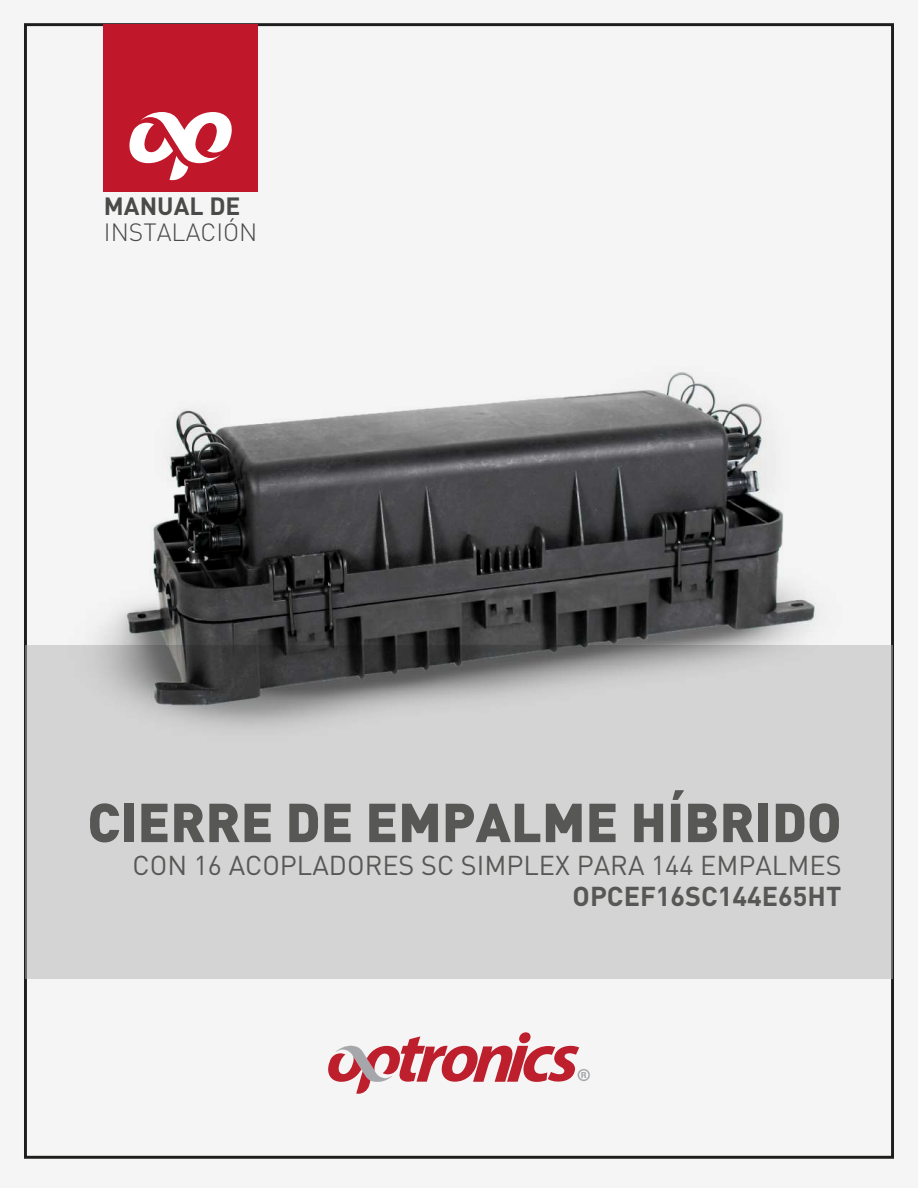
<style>
.page{position:relative;width:918px;height:1188px;background:#f5f5f5}
.page>*{position:absolute;margin:0;border:0;box-sizing:border-box;transform-origin:0 0}
.t1{font:900 54px "DIN Pro";color:#575756}
.t2{font:27px "DIN Pro";color:#575756}
.t3{font:700 27px "DIN Pro";color:#575756}
.t4{font:300 24.6px "DIN Pro";color:#4a4a49}
.t5{font:700 24.6px "DIN Pro";color:#4a4a49}
</style>
<div class="page">
<div style="left:25px;top:645px;width:868px;height:334px;background:#d4d4d4"></div>
<div style="left:103px;top:25px;width:155px;height:167px;background:#c0172a"></div>
<svg style="left:129px;top:112px;width:103px;height:68px"></svg>
<svg style="left:328px;top:1032px;width:262px;height:62px"></svg>
<img style="left:24px;top:200px;width:870px;height:638px">
<p class="t5" style="left:104px;top:190px;width:138px">MANUAL DE</p>
<p class="t4" style="left:104px;top:216px;width:155px">INSTALACIÓN</p>
<h1 class="t1" style="left:87px;top:786px;width:756px">CIERRE DE EMPALME HÍBRIDO</h1>
<p class="t2" style="left:133px;top:844px;width:710px">CON 16 ACOPLADORES SC SIMPLEX PARA 144 EMPALMES</p>
<p class="t3" style="left:573px;top:878px;width:270px">OPCEF16SC144E65HT</p>
</div>
